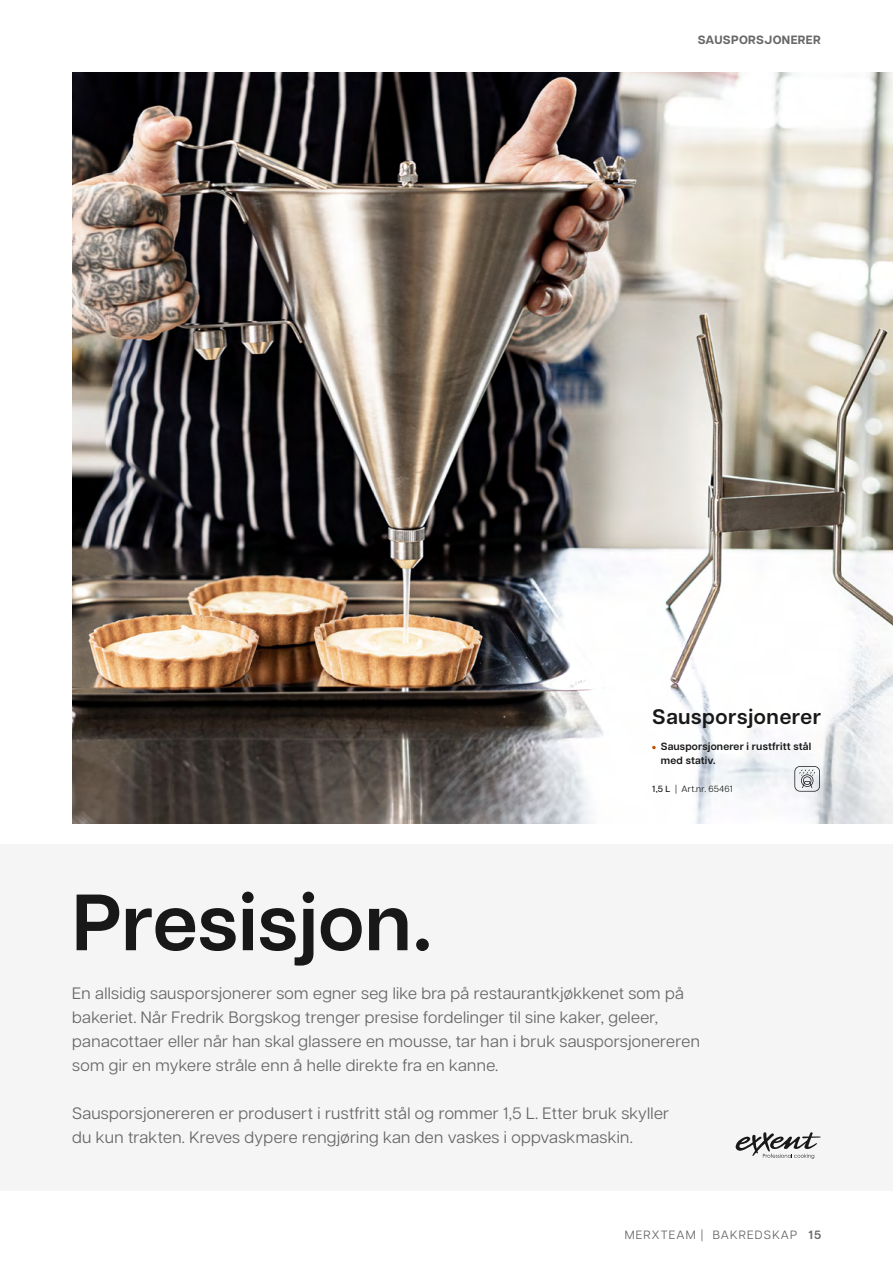
<style>
.page{position:relative;width:893px;height:1263px;background:#fff}
.page>*{position:absolute;margin:0;border:0;box-sizing:border-box;transform-origin:0 0}
.t1{font:600 79.5px "Articulat CF";letter-spacing:.01em;color:#181818}
.t2{font:600 21px "Articulat CF";letter-spacing:.03em;color:#181818}
.t3{font:16.5px/24px "Articulat CF";letter-spacing:.02em;color:#696868}
.t4{font:12px "Articulat CF";letter-spacing:.1em;color:#696868}
.t5{font:700 12px "Articulat CF";letter-spacing:.03em;color:#696868}
.t6{font:600 10.5px/13.5px "Articulat CF";letter-spacing:.02em;color:#181818}
.t7{font:9px "Articulat CF";letter-spacing:.02em;color:#181818}
.s1{font-weight:500}
.s2{font-weight:600}
</style>
<div class="page">
<div style="left:0;top:844px;width:893px;height:347px;background:#f5f5f5"></div>
<img style="left:72px;top:72px;width:821px;height:751px">
<svg style="left:794px;top:766px;width:26px;height:26px"></svg>
<svg style="left:735px;top:1132px;width:86px;height:27px"></svg>
<svg style="left:652px;top:746px;width:4px;height:3px"></svg>
<p class="t5" style="left:698px;top:31px;width:124px">SAUSPORSJONERER</p>
<h1 class="t1" style="left:72px;top:864px;width:361px">Presisjon.</h1>
<p class="t2" style="left:652px;top:701px;width:170px">Sausporsjonerer</p>
<p class="t6" style="left:661px;top:739px;width:152px;text-indent:-9px">• Sausporsjonerer i rustfritt stål med stativ.</p>
<p class="t7" style="left:652px;top:782px;width:82px"><span class="s1">1,5 L</span> | Art.nr. 65461</p>
<p class="t3" style="left:72px;top:980px;width:629px">En allsidig sausporsjonerer som egner seg like bra på restaurantkjøkkenet som på bakeriet. Når Fredrik Borgskog trenger presise fordelinger til sine kaker, geleer, panacottaer eller når han skal glassere en mousse, tar han i bruk sausporsjonereren som gir en mykere stråle enn å helle direkte fra en kanne.</p>
<p class="t3" style="left:72px;top:1100px;width:598px">Sausporsjonereren er produsert i rustfritt stål og rommer 1,5 L. Etter bruk skyller du kun trakten. Kreves dypere rengjøring kan den vaskes i oppvaskmaskin.</p>
<p class="t4" style="left:625px;top:1226px;width:198px">MERXTEAM | BAKREDSKAP <span class="s2">15</span></p>
</div>
